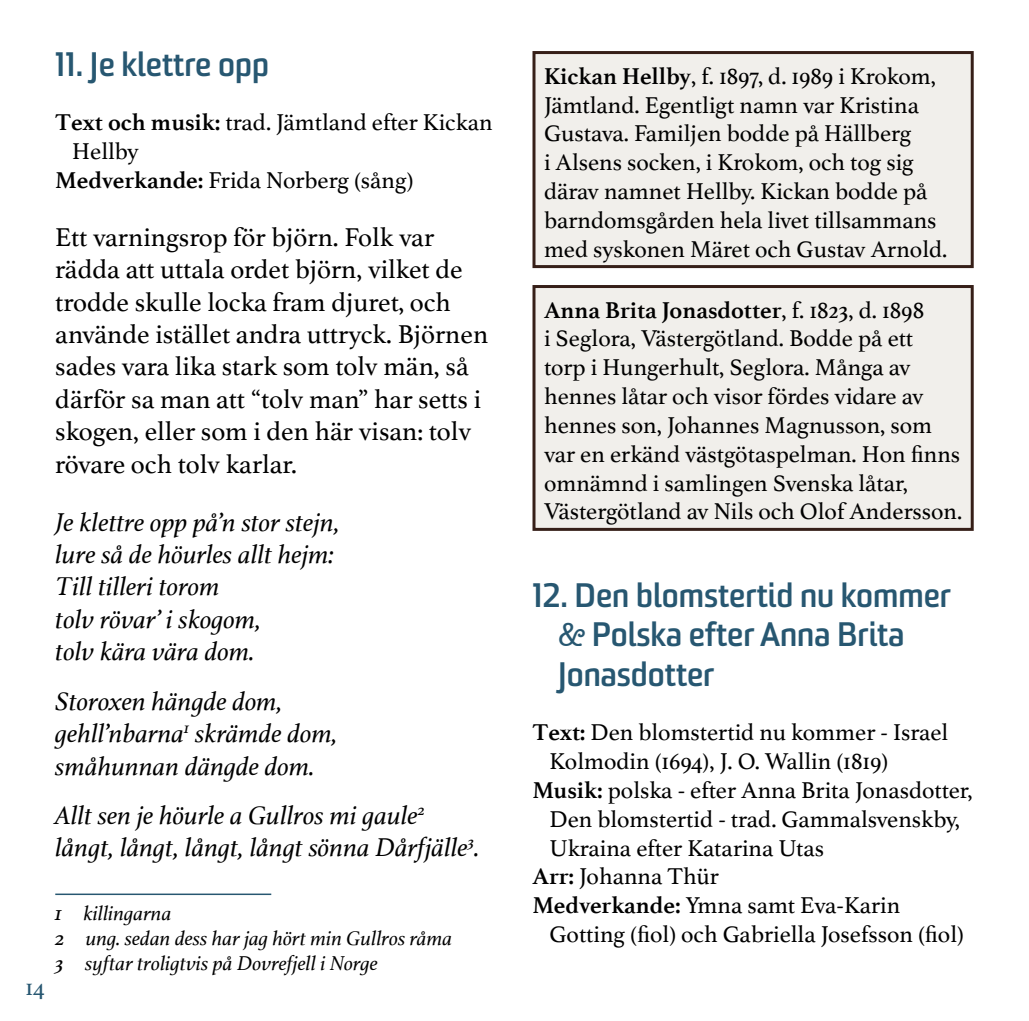
<style>
.page{position:relative;width:1029px;height:1021px;background:#fff}
.page>*{position:absolute;margin:0;border:0;box-sizing:border-box;transform-origin:0 0}
.Rubrik_2{font:700 33px/39.6px "Sommet";color:#275771}
.Brödtext{font:27px/32.4px "Athelas";color:#000}
.Låttext{font:italic 27px "Athelas";color:#000}
.Låttext_-_ny_vers_fö{font:italic 27px "Athelas";color:#000}
.Upphovsruta{font:24px/28.8px "Athelas";color:#000}
.Text_och_musik{font:24px/28.8px "Athelas";color:#000}
.Text_och_musik_-_sis{font:24px/28.8px "Athelas";color:#000}
.t1{font:24px "Athelas";color:#275771}
.Fotnot{font:italic 21px "Athelas";color:#000}
.s1{font-weight:700}
.s2{font-family:"American Typewriter";font-weight:400}
</style>
<div class="page">
<hr style="left:55px;top:893px;width:216px;height:2px;background:#275771">
<div style="left:534px;top:286px;width:438px;height:243px;background:#f1efeb"></div>
<div style="left:532px;top:285px;width:442px;height:246px;border:3px solid #361f18"></div>
<div style="left:534px;top:53px;width:438px;height:213px;background:#f1efeb"></div>
<div style="left:532px;top:51px;width:442px;height:217px;border:3px solid #361f18"></div>
<p class="Rubrik_2" style="left:55px;top:44px;width:215px">11. Je klettre opp</p>
<p class="Text_och_musik" style="left:72px;top:107px;width:422px;text-indent:-17px"><span class="s1">Text och musik:</span> trad. Jämtland efter Kickan<br>Hellby</p>
<p class="Text_och_musik_-_sis" style="left:55px;top:165px;width:360px"><span class="s1">Medverkande:</span> Frida Norberg (sång)</p>
<p class="Brödtext" style="left:55px;top:220px;width:435px">Ett varningsrop för björn. Folk var rädda att uttala ordet björn, vilket de trodde skulle locka fram djuret, och använde istället andra uttryck. Björnen sades vara lika stark som tolv män, så därför sa man att “tolv man” har setts i skogen, eller som i den här visan: tolv rövare och tolv karlar.</p>
<p class="Låttext" style="left:55px;top:500px;width:286px">Je klettre opp på’n stor stejn,</p>
<p class="Låttext" style="left:55px;top:533px;width:280px">lure så de höurles allt hejm:</p>
<p class="Låttext" style="left:55px;top:565px;width:166px">Till tilleri torom</p>
<p class="Låttext" style="left:55px;top:598px;width:208px">tolv rövar’ i skogom,</p>
<p class="Låttext" style="left:55px;top:630px;width:201px">tolv kära vära dom.</p>
<p class="Låttext_-_ny_vers_fö" style="left:55px;top:679px;width:229px">Storoxen hängde dom,</p>
<p class="Låttext" style="left:55px;top:712px;width:284px">gehll’nbarna<sup>1</sup> skrämde dom,</p>
<p class="Låttext" style="left:55px;top:744px;width:261px">småhunnan dängde dom.</p>
<p class="Låttext_-_ny_vers_fö" style="left:55px;top:794px;width:371px">Allt sen je höurle a Gullros mi gaule<sup>2</sup></p>
<p class="Låttext" style="left:55px;top:826px;width:426px">långt, långt, långt, långt sönna Dårfjälle<sup>3</sup>.</p>
<p class="t1" style="left:26px;top:968px;width:21px">14</p>
<p class="Fotnot" style="left:55px;top:896px;width:118px">1 killingarna</p>
<p class="Fotnot" style="left:55px;top:921px;width:399px">2 ung. sedan dess har jag hört min Gullros råma</p>
<p class="Fotnot" style="left:55px;top:946px;width:324px">3 syftar troligtvis på Dovrefjell i Norge</p>
<p class="Upphovsruta" style="left:544px;top:61px;width:405px"><span class="s1">Kickan Hellby</span>, f. 1897, d. 1989 i Krokom, Jämtland. Egentligt namn var Kristina Gustava. Familjen bodde på Hällberg<br>i Alsens socken, i Krokom, och tog sig därav namnet Hellby. Kickan bodde på barndomsgården hela livet tillsammans med syskonen Märet och Gustav Arnold.</p>
<p class="Upphovsruta" style="left:544px;top:295px;width:420px"><span class="s1">Anna Brita Jonasdotter</span>, f. 1823, d. 1898<br>i Seglora, Västergötland. Bodde på ett<br>torp i Hungerhult, Seglora. Många av hennes låtar och visor fördes vidare av hennes son, Johannes Magnusson, som var en erkänd västgötaspelman. Hon finns omnämnd i samlingen Svenska låtar, Västergötland av Nils och Olof Andersson.</p>
<p class="Rubrik_2" style="left:558px;top:575px;width:395px;text-indent:-26px">12. Den blomstertid nu kommer <span class="s2">&amp;</span> Polska efter Anna Brita<br>Jonasdotter</p>
<p class="Text_och_musik" style="left:549px;top:717px;width:400px;text-indent:-17px"><span class="s1">Text:</span> Den blomstertid nu kommer - Israel<br>Kolmodin (1694), J. O. Wallin (1819)</p>
<p class="Text_och_musik" style="left:549px;top:774px;width:425px;text-indent:-17px"><span class="s1">Musik:</span> polska - efter Anna Brita Jonasdotter,<br>Den blomstertid - trad. Gammalsvenskby,<br>Ukraina efter Katarina Utas</p>
<p class="Text_och_musik" style="left:532px;top:861px;width:188px"><span class="s1">Arr:</span> Johanna Thür</p>
<p class="Text_och_musik_-_sis" style="left:549px;top:890px;width:416px;text-indent:-17px"><span class="s1">Medverkande:</span> Ymna samt Eva-Karin<br>Gotting (fiol) och Gabriella Josefsson (fiol)</p>
</div>
